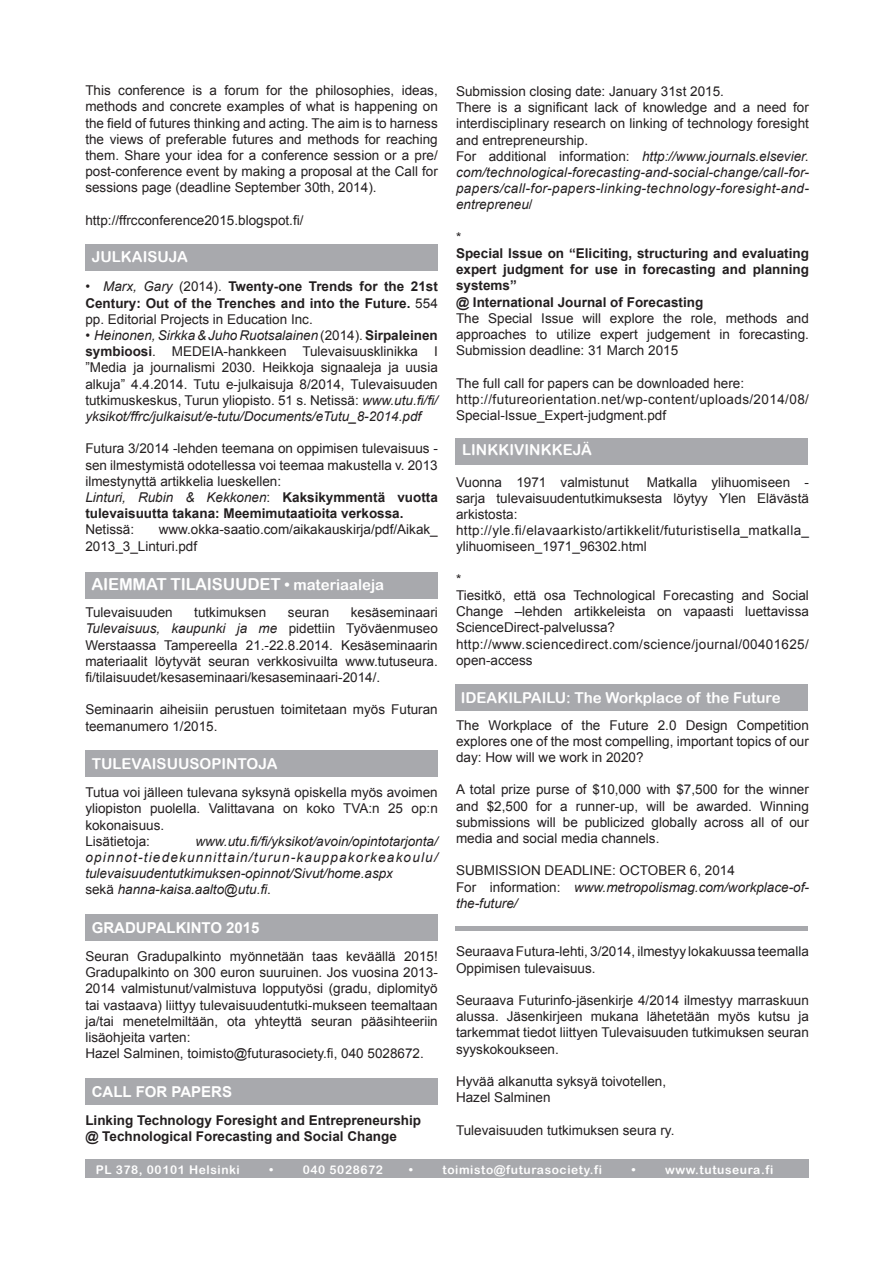
<style>
.page{position:relative;width:893px;height:1263px;background:#fff}
.page>*{position:absolute;margin:0;border:0;box-sizing:border-box;transform-origin:0 0}
.t1{font:16.5px "Arial Rounded MT Bold";letter-spacing:-.01em;color:#fff}
.t2{font:15px "Arial Rounded MT Bold";color:#fff}
.t3{font:700 15px "Arial";color:#fff}
.t4{font:13.5px/16.2px "Arial";color:#231f20}
.t5{font:700 13.5px/16.2px "Arial";color:#231f20}
.t6{font:italic 13.5px/16.2px "Arial";color:#231f20}
.t7{font:12px "Arial Rounded MT Bold";letter-spacing:.05em;color:#fff}
.s1{font-style:italic}
.s2{font-weight:400}
.s3{font-weight:400;font-style:italic}
.s4{font-weight:700}
.s5{font-size:15px}
.s6{font-style:normal}
</style>
<div class="page">
<div style="left:85px;top:1160px;width:724px;height:18px;background:#a8a9ad"></div>
<hr style="left:455px;top:926px;width:353px;height:4px;background:#a8a9ad">
<div style="left:85px;top:914px;width:352px;height:27px;background:#a8a9ad"></div>
<div style="left:455px;top:684px;width:353px;height:27px;background:#a8a9ad"></div>
<div style="left:85px;top:1078px;width:352px;height:27px;background:#a8a9ad"></div>
<div style="left:455px;top:438px;width:353px;height:27px;background:#a8a9ad"></div>
<div style="left:85px;top:572px;width:352px;height:27px;background:#a8a9ad"></div>
<div style="left:85px;top:750px;width:352px;height:27px;background:#a8a9ad"></div>
<div style="left:85px;top:244px;width:352px;height:27px;background:#a8a9ad"></div>
<p class="t4" style="left:85px;top:82px;width:354px;text-align:justify">This conference is a forum for the philosophies, ideas, methods and concrete examples of what is happening on the field of futures thinking and acting. The aim is to harness the views of preferable futures and methods for reaching them. Share your idea for a conference session or a pre/ post-conference event by making a proposal at the Call for sessions page (deadline September 30th, 2014).</p>
<p class="t4" style="left:85px;top:212px;width:220px">http://ffrcconference2015.blogspot.fi/</p>
<p class="t4" style="left:456px;top:83px;width:354px">Submission closing date: January 31st 2015.<br>There is a significant lack of knowledge and a need for interdisciplinary research on linking of technology foresight and entrepreneurship.<br>For additional information: <span class="s1">http://www.journals.elsevier. com/technological-forecasting-and-social-change/call-for&shy;papers/call-for-papers-linking-technology-foresight-and&shy;entrepreneu</span>/</p>
<p class="t4" style="left:456px;top:229px;width:7px">*</p>
<p class="t5" style="left:456px;top:245px;width:354px">Special Issue on “Eliciting, structuring and evaluating expert judgment for use in forecasting and planning systems”<br>@ International Journal of Forecasting</p>
<p class="t4" style="left:456px;top:310px;width:354px;text-align:justify">The Special Issue will explore the role, methods and approaches to utilize expert judgement in forecasting.<br>Submission deadline: 31 March 2015</p>
<p class="t4" style="left:456px;top:375px;width:354px">The full call for papers can be downloaded here: http://futureorientation.net/wp-content/uploads/2014/08/<br>Special-Issue_Expert-judgment.pdf</p>
<p class="t2" style="left:92px;top:248px;width:98px">JULKAISUJA</p>
<p class="t5" style="left:85px;top:278px;width:354px;text-align:justify"><span class="s2">•</span> <span class="s3">Marx, Gary</span> <span class="s2">(2014).</span> Twenty-one Trends for the 21st Century: Out of the Trenches and into the Future. <span class="s2">554 pp. Editorial Projects in Education Inc.</span></p>
<p class="t4" style="left:85px;top:327px;width:354px;text-align:justify">• <span class="s1">Heinonen, Sirkka &amp; Juho Ruotsalainen</span> (2014). <span class="s4">Sirpaleinen symbioosi</span>. MEDEIA-hankkeen Tulevaisuusklinikka I ”Media ja journalismi 2030. Heikkoja signaaleja ja uusia alkuja” 4.4.2014. Tutu e-julkaisuja 8/2014, Tulevaisuuden tutkimuskeskus, Turun yliopisto. 51 s. Netissä: <span class="s1">www.utu.fi/fi/ yksikot/ffrc/julkaisut/e-tutu/Documents/eTutu_8-2014.pdf</span></p>
<p class="t4" style="left:85px;top:440px;width:354px">Futura 3/2014 -lehden teemana on oppimisen tulevaisuus - sen ilmestymistä odotellessa voi teemaa makustella v. 2013 ilmestynyttä artikkelia lueskellen:<br><span class="s1">Linturi, Rubin &amp; Kekkonen</span>: <span class="s4">Kaksikymmentä vuotta tulevaisuutta takana: Meemimutaatioita verkossa.</span></p>
<p class="t4" style="left:85px;top:521px;width:50px">Netissä:</p>
<p class="t2" style="left:462px;top:441px;width:131px">LINKKIVINKKEJÄ</p>
<p class="t4" style="left:456px;top:474px;width:174px">Vuonna 1971 valmistunut</p>
<p class="t4" style="left:456px;top:474px;width:354px;text-indent:191px">Matkalla ylihuomiseen - sarja tulevaisuudentutkimuksesta löytyy Ylen Elävästä arkistosta: http://yle.fi/elavaarkisto/artikkelit/futuristisella_matkalla_ ylihuomiseen_1971_96302.html</p>
<p class="t4" style="left:456px;top:571px;width:354px">*<br>Tiesitkö, että osa Technological Forecasting and Social Change –lehden artikkeleista on vapaasti luettavissa ScienceDirect-palvelussa? http://www.sciencedirect.com/science/journal/00401625/ open-access</p>
<p class="t4" style="left:85px;top:521px;width:354px;text-indent:73px">www.okka-saatio.com/aikakauskirja/pdf/Aikak_<br>2013_3_Linturi.pdf</p>
<p class="t1" style="left:91px;top:575px;width:294px">AIEMMAT TILAISUUDET <span class="s5">• materiaaleja</span></p>
<p class="t4" style="left:85px;top:604px;width:354px;text-align:justify;text-indent:265px">kesäseminaari <span class="s1">Tulevaisuus, kaupunki ja me</span> pidettiin Työväenmuseo Werstaassa Tampereella 21.-22.8.2014. Kesäseminaarin materiaalit löytyvät seuran verkkosivuilta www.tutuseura. fi/tilaisuudet/kesaseminaari/kesaseminaari-2014/.</p>
<p class="t4" style="left:85px;top:701px;width:354px">Seminaarin aiheisiin perustuen toimitetaan myös Futuran teemanumero 1/2015.</p>
<p class="t4" style="left:85px;top:604px;width:89px">Tulevaisuuden</p>
<p class="t4" style="left:194px;top:604px;width:74px">tutkimuksen</p>
<p class="t4" style="left:288px;top:604px;width:43px">seuran</p>
<p class="t2" style="left:461px;top:689px;width:321px">IDEAKILPAILU: The Workplace of the Future</p>
<p class="t4" style="left:456px;top:717px;width:354px;text-align:justify">The Workplace of the Future 2.0 Design Competition explores one of the most compelling, important topics of our day: How will we work in 2020?</p>
<p class="t4" style="left:456px;top:781px;width:354px;text-align:justify">A total prize purse of $10,000 with $7,500 for the winner and $2,500 for a runner-up, will be awarded. Winning submissions will be publicized globally across all of our media and social media channels.</p>
<p class="t4" style="left:456px;top:862px;width:354px">SUBMISSION DEADLINE: OCTOBER 6, 2014<br>For information: <span class="s1">www.metropolismag.com/workplace-of&shy;the-future/</span></p>
<p class="t4" style="left:456px;top:943px;width:354px">Seuraava Futura-lehti, 3/2014, ilmestyy lokakuussa teemalla<br>Oppimisen tulevaisuus.</p>
<p class="t4" style="left:456px;top:992px;width:354px;text-align:justify">Seuraava Futurinfo-jäsenkirje 4/2014 ilmestyy marraskuun alussa. Jäsenkirjeen mukana lähetetään myös kutsu ja tarkemmat tiedot liittyen Tulevaisuuden tutkimuksen seuran syyskokoukseen.</p>
<p class="t4" style="left:456px;top:1073px;width:212px">Hyvää alkanutta syksyä toivotellen,<br>Hazel Salminen</p>
<p class="t4" style="left:456px;top:1122px;width:220px">Tulevaisuuden tutkimuksen seura ry.</p>
<p class="t2" style="left:92px;top:755px;width:187px">TULEVAISUUSOPINTOJA</p>
<p class="t4" style="left:85px;top:784px;width:354px">Tutua voi jälleen tulevana syksynä opiskella myös avoimen yliopiston puolella. Valittavana on koko TVA:n 25 op:n kokonaisuus.<br>Lisätietoja:</p>
<p class="t6" style="left:85px;top:833px;width:354px;text-indent:110px">www.utu.fi/fi/yksikot/avoin/opintotarjonta/ opinnot-tiedekunnittain/turun-kauppakorkeakoulu/ tulevaisuudentutkimuksen-opinnot/Sivut/home.aspx<br><span class="s6">sekä</span> hanna-kaisa.aalto@utu.fi<span class="s6">.</span></p>
<p class="t3" style="left:92px;top:919px;width:169px">GRADUPALKINTO 2015</p>
<p class="t4" style="left:85px;top:948px;width:354px">Seuran Gradupalkinto myönnetään taas keväällä 2015!<br>Gradupalkinto on 300 euron suuruinen. Jos vuosina 2013- 2014 valmistunut/valmistuva lopputyösi (gradu, diplomityö tai vastaava) liittyy tulevaisuudentutki-mukseen teemaltaan ja/tai menetelmiltään, ota yhteyttä seuran pääsihteeriin lisäohjeita varten:<br>Hazel Salminen, toimisto@futurasociety.fi, 040 5028672.</p>
<p class="t3" style="left:92px;top:1083px;width:142px">CALL FOR PAPERS</p>
<p class="t5" style="left:85px;top:1112px;width:337px">Linking Technology Foresight and Entrepreneurship @ Technological Forecasting and Social Change</p>
<p class="t7" style="left:96px;top:1162px;width:145px">PL 378, 00101 Helsinki</p>
<p class="t7" style="left:269px;top:1162px;width:6px">•</p>
<p class="t7" style="left:303px;top:1162px;width:82px">040 5028672</p>
<p class="t7" style="left:409px;top:1162px;width:6px">•</p>
<p class="t7" style="left:442px;top:1162px;width:161px">toimisto@futurasociety.fi</p>
<p class="t7" style="left:632px;top:1162px;width:6px">•</p>
<p class="t7" style="left:665px;top:1162px;width:110px">www.tutuseura.fi</p>
</div>
